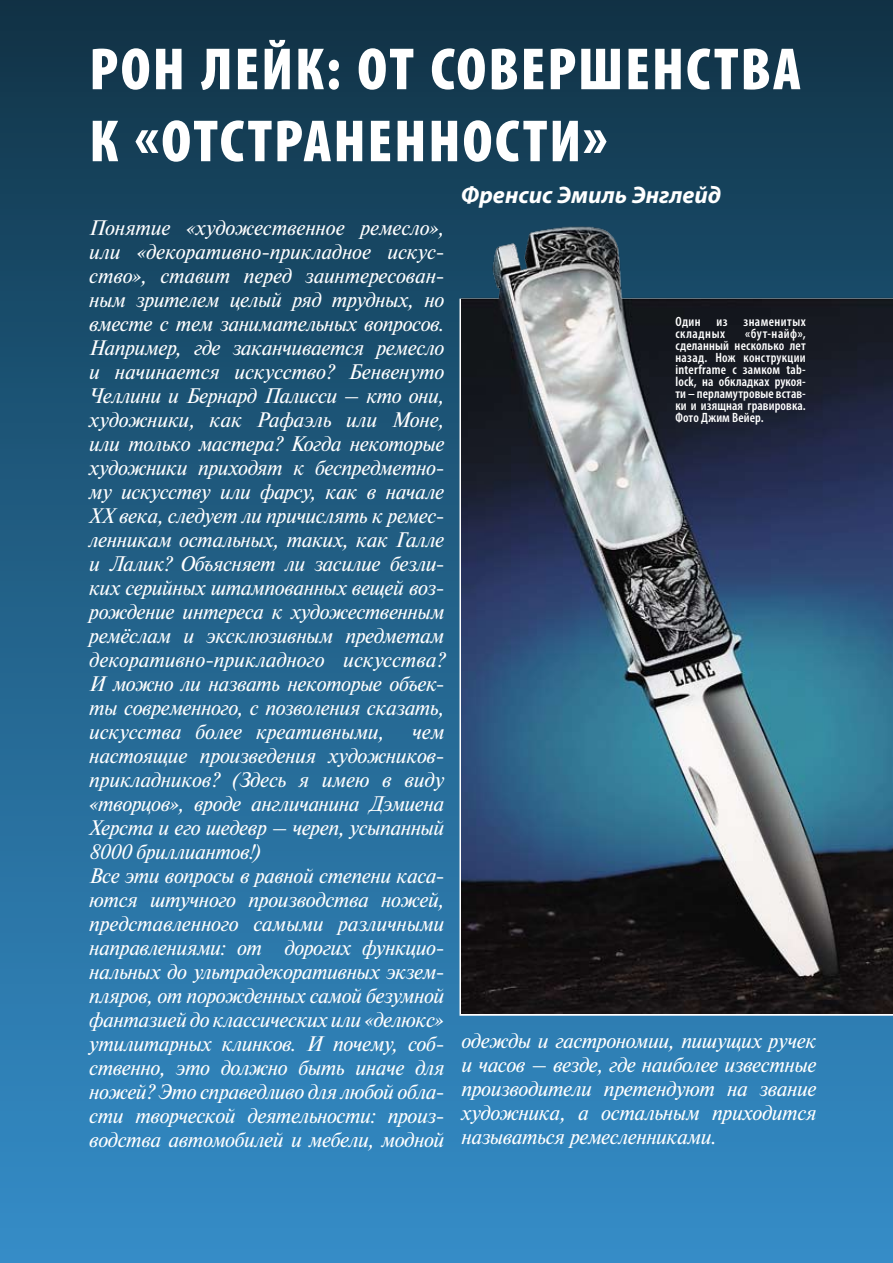
<style>
.page{position:relative;width:893px;height:1263px;background:#fff}
.page>*{position:absolute;margin:0;border:0;box-sizing:border-box;transform-origin:0 0}
.t1{font:900 condensed 60px/72px "Myriad Pro";letter-spacing:.035em;color:#fff}
.t2{font:italic 700 24px "Myriad Pro";color:#fff}
.t3{font:italic 21px/24px "Newton C";letter-spacing:-.02em;color:#fff;text-align:justify}
.t4{font:600 condensed 21px "Myriad Pro";letter-spacing:.04em;color:#fff}
.t5{font:600 condensed 13.5px/12px "Myriad Pro";letter-spacing:.01em;color:#fff;text-align:justify}
.t6{font:600 condensed 13.5px/12px "Myriad Pro";letter-spacing:.035em;color:#fff}
</style>
<div class="page">
<div style="left:0;top:0;width:893px;height:1263px;background:linear-gradient(to bottom,#113549,#3690cc)"></div>
<img style="left:461px;top:222px;width:432px;height:792px">
<h1 class="t1" style="left:89px;top:32px;width:713px">Рон Лейк: от совершенства к «отстраненности»</h1>
<p class="t4" style="left:89px;top:40px;width:144px">портрет мастера</p>
<p class="t3" style="left:89px;top:216px;width:357px">Понятие «художественное ремесло», или «декоративно-прикладное искус&shy;ство», ставит перед заинтересован&shy;ным зрителем целый ряд трудных, но вместе с тем занимательных вопросов.<br>Например, где заканчивается ремесло и начинается искусство? Бенвенуто Челлини и Бернард Палисси – кто они, художники, как Рафаэль или Моне, или только мастера? Когда некоторые художники приходят к беспредметно&shy;му искусству или фарсу, как в начале ХХ века, следует ли причислять к ремес&shy;ленникам остальных, таких, как Галле и Лалик? Объясняет ли засилие безли&shy;ких серийных штампованных вещей воз&shy;рождение интереса к художественным ремёслам и эксклюзивным предметам декоративно-прикладного искусства?<br>И можно ли назвать некоторые объек&shy;ты современного, с позволения сказать, искусства более креативными,</p>
<p class="t3" style="left:89px;top:720px;width:357px;text-align:left;text-indent:323px">чем настоящие произведения художников&shy;прикладников? (Здесь я имею в виду «творцов», вроде англичанина Дэмиена Херста и его шедевр – череп, усыпанный 8000 бриллиантов!)<br>Все эти вопросы в равной степени каса&shy;ются штучного производства ножей, представленного самыми различными направлениями: от дорогих функцио&shy;нальных до ультрадекоративных экзем&shy;пляров, от порожденных самой безумной фантазией до классических или «делюкс» утилитарных клинков. И почему, соб&shy;ственно, это должно быть иначе для ножей? Это справедливо для любой обла&shy;сти творческой деятельности: произ&shy;водства автомобилей и мебели, модной</p>
<p class="t2" style="left:461px;top:180px;width:261px">Френсис Эмиль Энглейд</p>
<p class="t6" style="left:675px;top:315px;width:132px">Один из знаменитых складных</p>
<p class="t5" style="left:675px;top:327px;width:132px;text-indent:70px">«бут-найф», сделанный несколько лет назад. Нож конструкции interframe с замком tab&shy;lock, на обкладках рукоя&shy;ти – перламутровые встав&shy;ки и изящная гравировка.<br>Фото Джим Вейер.</p>
<p class="t3" style="left:461px;top:1028px;width:357px">одежды и гастрономии, пишущих ручек и часов – везде, где наиболее известные производители претендуют на звание художника, а остальным приходится называться ремесленниками.</p>
</div>
